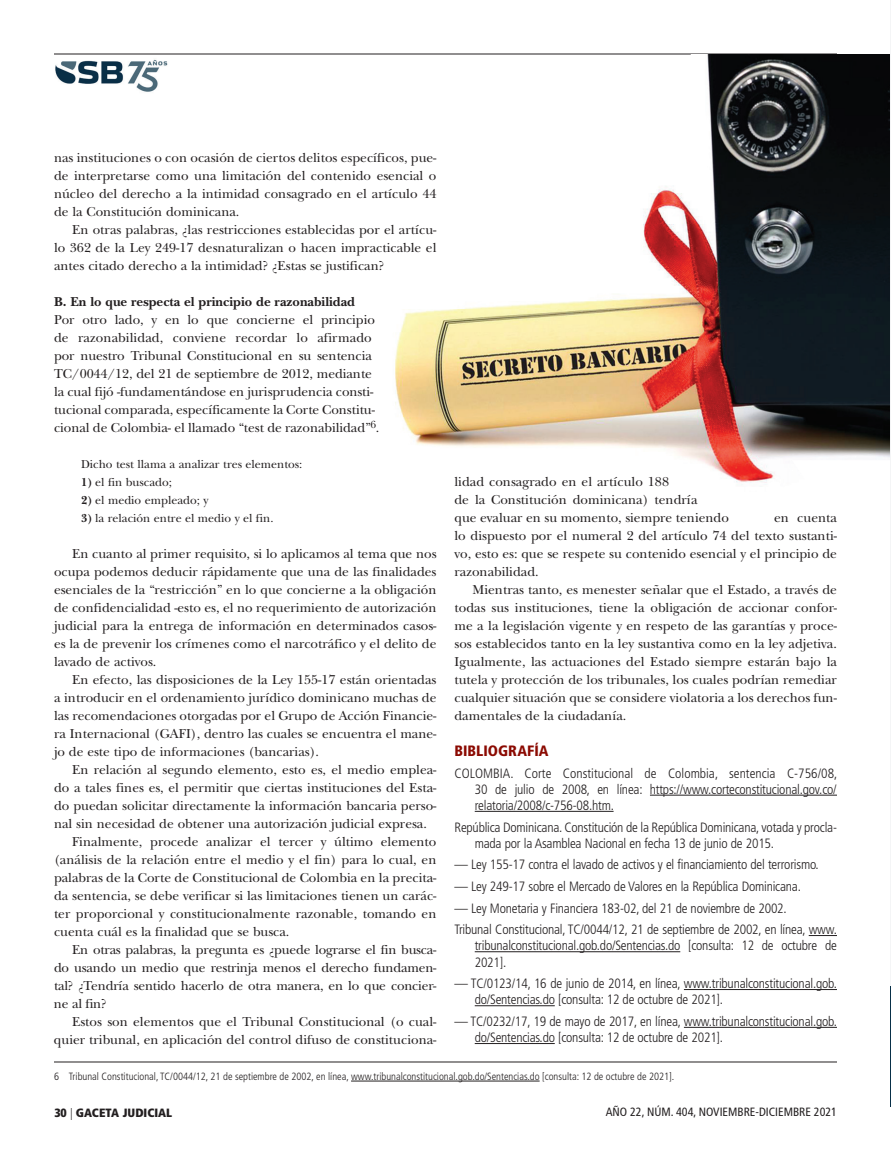
<style>
.page{position:relative;width:891px;height:1161px;background:#fff}
.page>*{position:absolute;margin:0;border:0;box-sizing:border-box;transform-origin:0 0}
.t1{font:900 condensed 15px "Frutiger";letter-spacing:.005em;color:#8b0a02}
.t2{font:13.5px/18px "New Baskerville";color:#231f20;text-align:justify}
.t3{font:300 condensed 13.5px/16.2px "Frutiger";letter-spacing:-.015em;color:#231f20}
.t4{font:700 13.5px "New Baskerville";color:#231f20}
.t5{font:12px "New Baskerville";color:#231f20}
.t6{font:condensed 12px "Frutiger";color:#231f20}
.t7{font:900 condensed 12px "Frutiger";color:#231f20}
.t8{font:300 condensed 10.5px "Frutiger";color:#231f20}
.s1{font-weight:700}
.s2{font-weight:300}
</style>
<div class="page">
<hr style="left:54px;top:54px;width:783px;height:1px;background:#231f20">
<img style="left:55px;top:59px;width:113px;height:33px">
<hr style="left:54px;top:1062px;width:783px;height:1px;background:#231f20">
<hr style="left:351px;top:1081px;width:189px;height:1px;background:#231f20">
<hr style="left:650px;top:795px;width:187px;height:1px;background:#231f20">
<hr style="left:475px;top:811px;width:139px;height:1px;background:#231f20">
<svg style="left:809px;top:935px;width:28px;height:1px"></svg>
<hr style="left:475px;top:951px;width:205px;height:1px;background:#231f20">
<hr style="left:684px;top:989px;width:153px;height:1px;background:#231f20">
<hr style="left:475px;top:1005px;width:80px;height:1px;background:#231f20">
<hr style="left:684px;top:1027px;width:153px;height:1px;background:#231f20">
<hr style="left:475px;top:1043px;width:80px;height:1px;background:#231f20">
<img style="left:386px;top:54px;width:504px;height:429px">
<hr style="left:890px;top:0;width:1px;height:1107px;background:#f4f5f6">
<hr style="left:890px;top:986px;width:1px;height:121px;background:#082f48">
<p class="t2" style="left:54px;top:149px;width:384px">nas instituciones o con ocasión de ciertos delitos específicos, pue&shy;de interpretarse como una limitación del contenido esencial o núcleo del derecho a la intimidad consagrado en el artículo 44 de la Constitución dominicana.</p>
<p class="t2" style="left:54px;top:221px;width:384px;text-indent:18px">En otras palabras, ¿las restricciones establecidas por el artícu&shy;lo 362 de la Ley 249-17 desnaturalizan o hacen impracticable el antes citado derecho a la intimidad? ¿Estas se justifican?</p>
<p class="t4" style="left:54px;top:294px;width:303px">B. En lo que respecta el principio de razonabilidad</p>
<p class="t2" style="left:54px;top:310px;width:327px;text-align:left">Por otro lado, y en lo que concierne el principio de razonabilidad, conviene recordar lo afirmado por nuestro Tribunal Constitucional en su sentencia TC/0044/12, del 21 de septiembre de 2012, mediante la cual fijó -fundamentándose en jurisprudencia consti&shy;tucional comparada, específicamente la Corte Constitu&shy;cional de Colombia- el llamado “test de razonabilidad”<sup>6</sup>.</p>
<p class="t5" style="left:81px;top:457px;width:223px">Dicho test llama a analizar tres elementos:</p>
<p class="t5" style="left:81px;top:475px;width:92px"><span class="s1">1)</span> el fin buscado;</p>
<p class="t5" style="left:81px;top:493px;width:129px"><span class="s1">2)</span> el medio empleado; y</p>
<p class="t5" style="left:81px;top:511px;width:194px"><span class="s1">3)</span> la relación entre el medio y el fin.</p>
<p class="t2" style="left:54px;top:545px;width:384px;text-indent:18px">En cuanto al primer requisito, si lo aplicamos al tema que nos ocupa podemos deducir rápidamente que una de las finalidades esenciales de la “restricción” en lo que concierne a la obligación de confidencialidad -esto es, el no requerimiento de autorización judicial para la entrega de información en determinados casos&shy;es la de prevenir los crímenes como el narcotráfico y el delito de lavado de activos.</p>
<p class="t2" style="left:54px;top:670px;width:384px;text-indent:18px">En efecto, las disposiciones de la Ley 155-17 están orientadas a introducir en el ordenamiento jurídico dominicano muchas de las recomendaciones otorgadas por el Grupo de Acción Financie&shy;ra Internacional (GAFI), dentro las cuales se encuentra el mane&shy;jo de este tipo de informaciones (bancarias).</p>
<p class="t2" style="left:72px;top:760px;width:366px">En relación al segundo elemento, esto es, el medio emplea-</p>
<p class="t2" style="left:54px;top:778px;width:384px">do a tales fines es, el permitir que ciertas instituciones del Esta-</p>
<p class="t2" style="left:54px;top:796px;width:384px">do puedan solicitar directamente la información bancaria perso-</p>
<p class="t2" style="left:54px;top:814px;width:374px">nal sin necesidad de obtener una autorización judicial expresa.</p>
<p class="t2" style="left:72px;top:832px;width:366px">Finalmente, procede analizar el tercer y último elemento</p>
<p class="t2" style="left:54px;top:850px;width:384px">(análisis de la relación entre el medio y el fin) para lo cual, en</p>
<p class="t2" style="left:54px;top:868px;width:384px">palabras de la Corte de Constitucional de Colombia en la precita-</p>
<p class="t2" style="left:54px;top:886px;width:384px">da sentencia, se debe verificar si las limitaciones tienen un carác-</p>
<p class="t2" style="left:54px;top:904px;width:384px">ter proporcional y constitucionalmente razonable, tomando en</p>
<p class="t2" style="left:54px;top:922px;width:237px">cuenta cuál es la finalidad que se busca.</p>
<p class="t2" style="left:72px;top:940px;width:366px">En otras palabras, la pregunta es ¿puede lograrse el fin busca-</p>
<p class="t2" style="left:54px;top:958px;width:384px">do usando un medio que restrinja menos el derecho fundamen-</p>
<p class="t2" style="left:54px;top:976px;width:384px">tal? ¿Tendría sentido hacerlo de otra manera, en lo que concier-</p>
<p class="t2" style="left:54px;top:994px;width:54px">ne al fin?</p>
<p class="t2" style="left:72px;top:1012px;width:366px">Estos son elementos que el Tribunal Constitucional (o cual-</p>
<p class="t2" style="left:54px;top:1030px;width:384px">quier tribunal, en aplicación del control difuso de constituciona-</p>
<p class="t8" style="left:54px;top:1070px;width:622px">6 Tribunal Constitucional, TC/0044/12, 21 de septiembre de 2002, en línea, www.tribunalconstitucional.gob.do/Sentencias.do [consulta: 12 de octubre de 2021].</p>
<p class="t2" style="left:454px;top:473px;width:276px;text-align:left">lidad consagrado en el artículo 188<br>de la Constitución dominicana) tendría<br>que evaluar en su momento, siempre teniendo</p>
<p class="t2" style="left:454px;top:509px;width:384px;text-indent:320px">en cuenta lo dispuesto por el numeral 2 del artículo 74 del texto sustanti&shy;vo, esto es: que se respete su contenido esencial y el principio de razonabilidad.</p>
<p class="t2" style="left:454px;top:580px;width:384px;text-indent:18px">Mientras tanto, es menester señalar que el Estado, a través de todas sus instituciones, tiene la obligación de accionar confor&shy;me a la legislación vigente y en respeto de las garantías y proce&shy;sos establecidos tanto en la ley sustantiva como en la ley adjetiva.<br>Igualmente, las actuaciones del Estado siempre estarán bajo la tutela y protección de los tribunales, los cuales podrían remediar cualquier situación que se considere violatoria a los derechos fun&shy;damentales de la ciudadanía.</p>
<p class="t1" style="left:454px;top:742px;width:96px">BIBLIOGRAFÍA</p>
<p class="t3" style="left:475px;top:765px;width:364px;text-align:justify;text-indent:-20px">COLOMBIA. Corte Constitucional de Colombia, sentencia C-756/08, 30 de julio de 2008, en línea: https://www.corteconstitucional.gov.co/ relatoria/2008/c-756-08.htm.</p>
<p class="t3" style="left:475px;top:819px;width:364px;text-indent:-20px">República Dominicana. Constitución de la República Dominicana, votada y procla&shy;mada por la Asamblea Nacional en fecha 13 de junio de 2015.</p>
<p class="t3" style="left:454px;top:857px;width:366px">— Ley 155-17 contra el lavado de activos y el financiamiento del terrorismo.</p>
<p class="t3" style="left:454px;top:878px;width:348px">— Ley 249-17 sobre el Mercado de Valores en la República Dominicana.</p>
<p class="t3" style="left:454px;top:897px;width:384px;line-height:21.6px">— Ley Monetaria y Financiera 183-02, del 21 de noviembre de 2002.<br>Tribunal Constitucional, TC/0044/12, 21 de septiembre de 2002, en línea, www.</p>
<p class="t3" style="left:475px;top:938px;width:364px">tribunalconstitucional.gob.do/Sentencias.do [consulta: 12 de octubre de<br>2021].</p>
<p class="t3" style="left:475px;top:976px;width:364px;text-indent:-20px">— TC/0123/14, 16 de junio de 2014, en línea, www.tribunalconstitucional.gob. do/Sentencias.do [consulta: 12 de octubre de 2021].</p>
<p class="t3" style="left:475px;top:1013px;width:364px;text-indent:-20px">— TC/0232/17, 19 de mayo de 2017, en línea, www.tribunalconstitucional.gob. do/Sentencias.do [consulta: 12 de octubre de 2021].</p>
<p class="t7" style="left:54px;top:1105px;width:119px">30 <span class="s2">|</span> GACETA JUDICIAL</p>
<p class="t6" style="left:606px;top:1105px;width:233px">AÑO 22, NÚM. 404, NOVIEMBRE-DICIEMBRE 2021</p>
</div>
